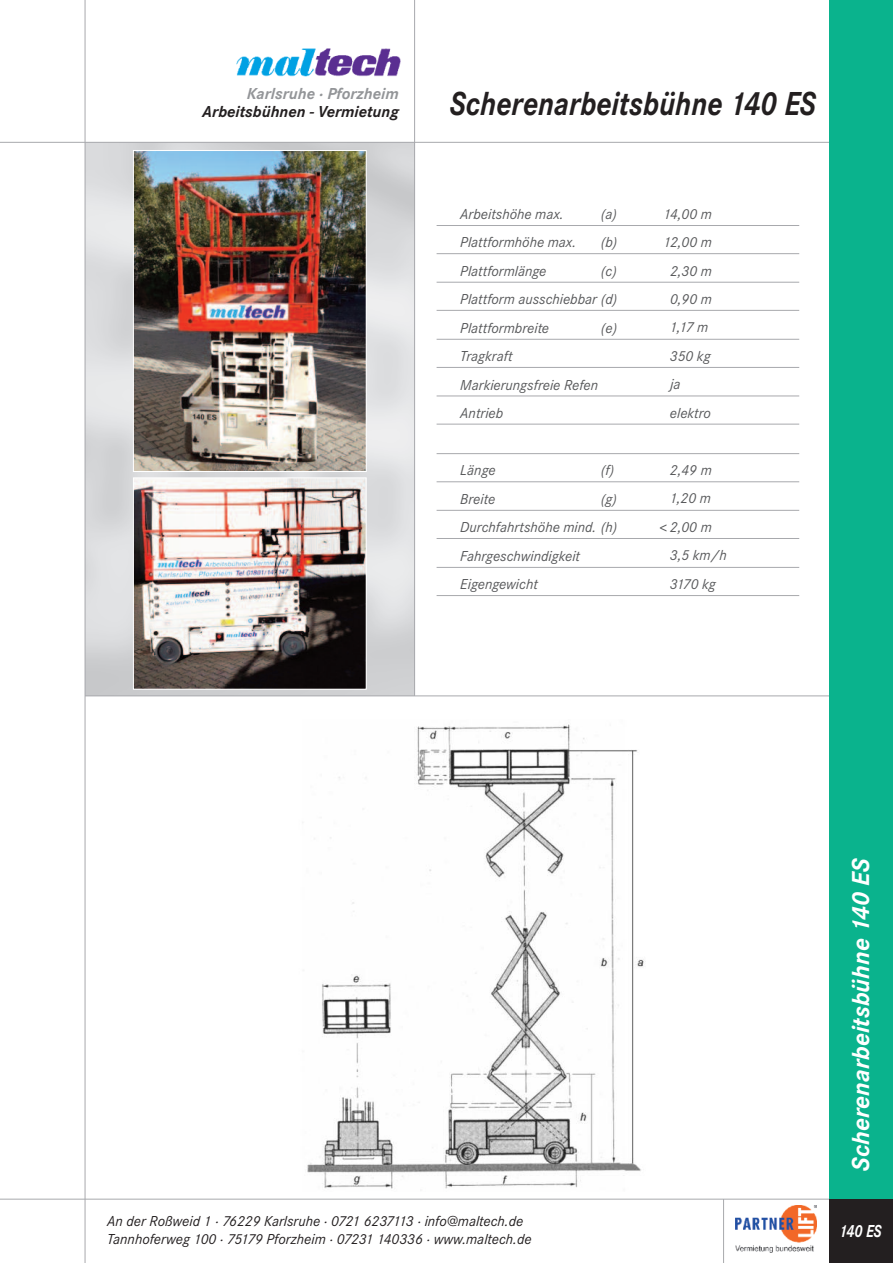
<style>
.page{position:relative;width:893px;height:1263px;background:#fff}
.page>*{position:absolute;margin:0;border:0;box-sizing:border-box;transform-origin:0 0}
.t1{font:italic 700 34.5px "Corporate S";color:#231f20;scale:.87 1}
.t2{font:italic 700 25.5px "Corporate S";color:#fff}
.t3{font:italic 700 18px "Corporate S";color:#fff;scale:.82 1}
.t4{font:italic 700 16.5px "Corporate S";color:#231f20}
.t5{font:italic 700 16.5px "Corporate S";color:#939598}
.t6{font:italic 15px/28.5px "Corporate S";color:#57585a}
.t7{font:italic 15px/18px "Corporate S";color:#231f20}
</style>
<div class="page">
<hr style="left:0;top:142px;width:847px;height:1px;background:#a8a9ad">
<hr style="left:85px;top:696px;width:762px;height:1px;background:#a8a9ad">
<hr style="left:0;top:1199px;width:847px;height:1px;background:#a8a9ad">
<div style="left:829px;top:0;width:64px;height:1200px;background:#0ab38d"></div>
<div style="left:829px;top:1199px;width:64px;height:64px;background:#231f20"></div>
<hr style="left:414px;top:0;width:1px;height:696px;background:#a8a9ad">
<hr style="left:85px;top:0;width:1px;height:1263px;background:#a8a9ad">
<hr style="left:723px;top:1199px;width:1px;height:64px;background:#a8a9ad">
<img style="left:236px;top:48px;width:78px;height:29px">
<img style="left:314px;top:48px;width:86px;height:28px">
<img style="left:735px;top:1206px;width:81px;height:46px">
<hr style="left:437px;top:225px;width:362px;height:1px;background:#a8a9ad">
<hr style="left:437px;top:253px;width:362px;height:1px;background:#a8a9ad">
<hr style="left:437px;top:282px;width:362px;height:1px;background:#a8a9ad">
<hr style="left:437px;top:310px;width:362px;height:1px;background:#a8a9ad">
<hr style="left:437px;top:339px;width:362px;height:1px;background:#a8a9ad">
<hr style="left:437px;top:367px;width:362px;height:1px;background:#a8a9ad">
<hr style="left:437px;top:396px;width:362px;height:1px;background:#a8a9ad">
<hr style="left:437px;top:424px;width:362px;height:1px;background:#a8a9ad">
<hr style="left:437px;top:453px;width:362px;height:1px;background:#a8a9ad">
<hr style="left:437px;top:481px;width:362px;height:1px;background:#a8a9ad">
<hr style="left:437px;top:510px;width:362px;height:1px;background:#a8a9ad">
<hr style="left:437px;top:538px;width:362px;height:1px;background:#a8a9ad">
<hr style="left:437px;top:567px;width:362px;height:1px;background:#a8a9ad">
<hr style="left:437px;top:595px;width:362px;height:1px;background:#a8a9ad">
<img style="left:307px;top:724px;width:339px;height:465px">
<img style="left:135px;top:152px;width:230px;height:318px">
<div style="left:133px;top:150px;width:234px;height:322px;border:1px solid #fff"></div>
<img style="left:135px;top:479px;width:230px;height:209px">
<div style="left:133px;top:477px;width:234px;height:213px;border:1px solid #fff"></div>
<p class="t5" style="left:247px;top:83px;width:153px">Karlsruhe · Pforzheim</p>
<p class="t4" style="left:203px;top:101px;width:198px">Arbeitsbühnen - Vermietung</p>
<h1 class="t1" style="left:450px;top:83px;width:421px">Scherenarbeitsbühne 140 ES</h1>
<p class="t6" style="left:460px;top:199px;width:158px">Arbeitshöhe max.<br>Plattformhöhe max.<br>Plattformlänge<br>Plattform ausschiebbar (d)<br>Plattformbreite<br>Tragkraft<br>Markierungsfreie Refen<br>Antrieb</p>
<p class="t6" style="left:601px;top:199px;width:17px;text-align:justify">(a) (b) (c)</p>
<p class="t6" style="left:601px;top:313px;width:17px">(e)</p>
<p class="t6" style="left:663px;top:199px;width:50px">14,00 m</p>
<p class="t6" style="left:663px;top:228px;width:50px">12,00 m</p>
<p class="t6" style="left:670px;top:256px;width:43px">2,30 m</p>
<p class="t6" style="left:670px;top:285px;width:43px">0,90 m</p>
<p class="t6" style="left:670px;top:313px;width:40px">1,17 m</p>
<p class="t6" style="left:670px;top:341px;width:42px">350 kg</p>
<p class="t6" style="left:670px;top:370px;width:12px">ja</p>
<p class="t6" style="left:670px;top:398px;width:43px">elektro</p>
<p class="t6" style="left:601px;top:456px;width:17px">(f) (g)</p>
<p class="t6" style="left:460px;top:456px;width:158px">Länge<br>Breite<br>Durchfahrtshöhe mind. (h)<br>Fahrgeschwindigkeit<br>Eigengewicht</p>
<p class="t6" style="left:670px;top:455px;width:43px">2,49 m</p>
<p class="t6" style="left:670px;top:484px;width:43px">1,20 m</p>
<p class="t6" style="left:659px;top:512px;width:54px">&lt; 2,00 m</p>
<p class="t6" style="left:670px;top:541px;width:58px">3,5 km/h</p>
<p class="t6" style="left:670px;top:569px;width:48px">3170 kg</p>
<p class="t7" style="left:107px;top:1212px;width:426px">An der Roßweid 1 · 76229 Karlsruhe · 0721 6237113 · info@maltech.de<br>Tannhoferweg 100 · 75179 Pforzheim · 07231 140336 · www.maltech.de</p>
<h2 class="t2" style="left:845px;top:1171px;width:313px;rotate:-90deg">Scherenarbeitsbühne 140 ES</h2>
<p class="t3" style="left:839px;top:1220px;width:53px">140 ES</p>
</div>
